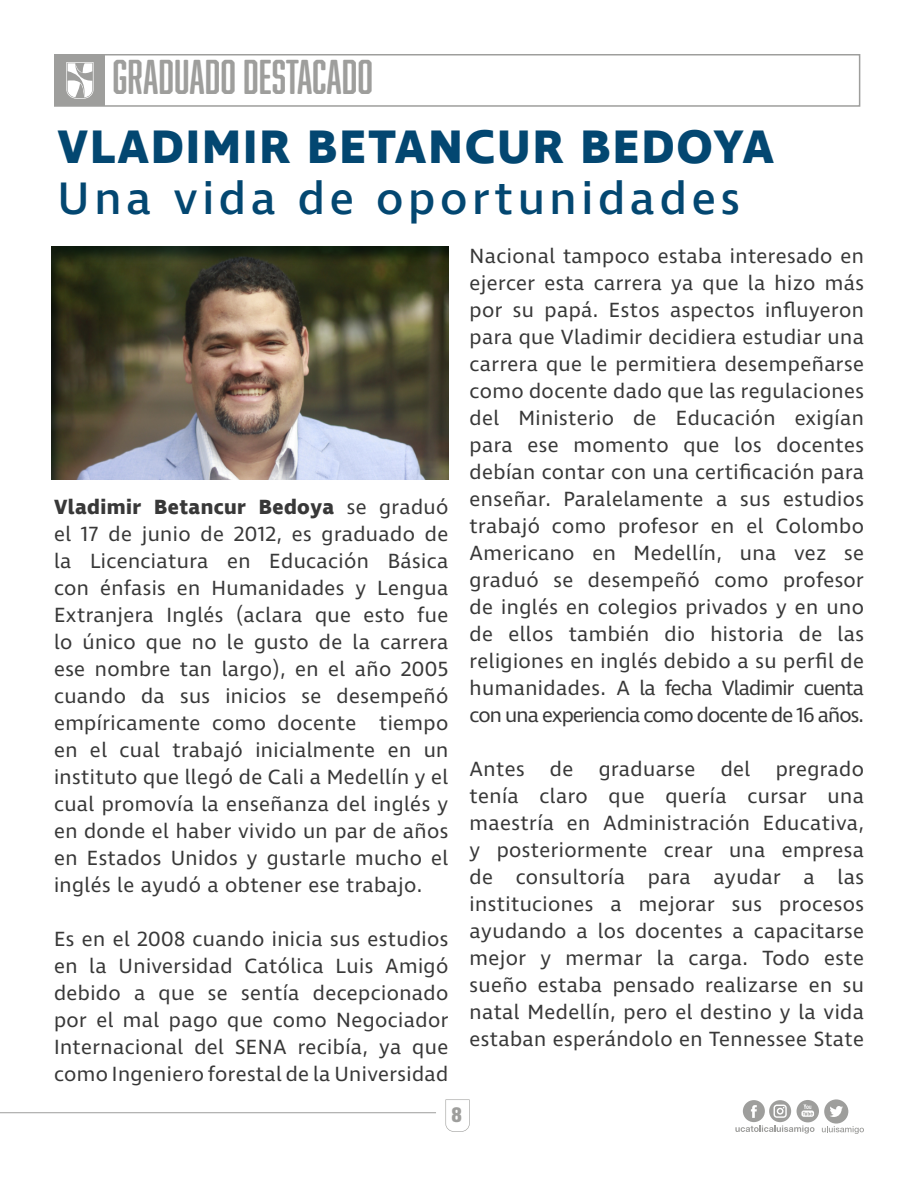
<style>
.page{position:relative;width:918px;height:1188px;background:#fff}
.page>*{position:absolute;margin:0;border:0;box-sizing:border-box;transform-origin:0 0}
.t1{font:700 48px "Ingra";letter-spacing:.04em;color:#034771}
.t2{font:500 46.5px "Ingra";letter-spacing:.1em;color:#034771}
.t3{font:45px "Abolition Soft";color:#9e9e9c}
.t4{font:21px/27px "Ingra";letter-spacing:.02em;color:#383838;text-align:justify}
.t5{font:700 21px "Helvetica Con BQ";color:#9e9e9c}
.s1{font-weight:700}
</style>
<div class="page">
<svg style="left:735px;top:1099px;width:129px;height:35px"></svg>
<svg style="left:445px;top:1099px;width:25px;height:33px"></svg>
<div style="left:54px;top:54px;width:806px;height:53px;border:2px solid #9e9e9c"></div>
<div style="left:55px;top:55px;width:50px;height:51px;background:#9e9e9c"></div>
<svg style="left:66px;top:62px;width:28px;height:37px"></svg>
<hr style="left:0;top:1112px;width:436px;height:1px;background:#9e9e9c">
<div style="left:38px;top:236px;width:422px;height:245px;background:#034771;opacity:.75"></div>
<h3 class="t3" style="left:112px;top:51px;width:262px">GRADUADO DESTACADO</h3>
<h1 class="t1" style="left:58px;top:116px;width:718px">VLADIMIR BETANCUR BEDOYA</h1>
<h2 class="t2" style="left:58px;top:169px;width:684px">Una vida de oportunidades</h2>
<p class="t4" style="left:54px;top:494px;width:396px"><span class="s1">Vladimir Betancur Bedoya</span> se graduó el 17 de junio de 2012, es graduado de la Licenciatura en Educación Básica con énfasis en Humanidades y Lengua Extranjera Inglés (aclara que esto fue lo único que no le gusto de la carrera ese nombre tan largo), en el año 2005 cuando da sus inicios se desempeñó empíricamente como docente tiempo en el cual trabajó inicialmente en un instituto que llegó de Cali a Medellín y el cual promovía la enseñanza del inglés y en donde el haber vivido un par de años en Estados Unidos y gustarle mucho el inglés le ayudó a obtener ese trabajo.</p>
<p class="t4" style="left:54px;top:926px;width:396px">Es en el 2008 cuando inicia sus estudios en la Universidad Católica Luis Amigó debido a que se sentía decepcionado por el mal pago que como Negociador Internacional del SENA recibía, ya que como Ingeniero forestal de la Universidad</p>
<p class="t4" style="left:470px;top:243px;width:396px">Nacional tampoco estaba interesado en ejercer esta carrera ya que la hizo más por su papá. Estos aspectos influyeron para que Vladimir decidiera estudiar una carrera que le permitiera desempeñarse como docente dado que las regulaciones del Ministerio de Educación exigían para ese momento que los docentes debían contar con una certificación para enseñar. Paralelamente a sus estudios trabajó como profesor en el Colombo Americano en Medellín, una vez se graduó se desempeñó como profesor de inglés en colegios privados y en uno de ellos también dio historia de las religiones en inglés debido a su perfil de humanidades. A la fecha Vladimir cuenta con una experiencia como docente de 16 años.</p>
<p class="t4" style="left:470px;top:756px;width:396px">Antes de graduarse del pregrado tenía claro que quería cursar una maestría en Administración Educativa, y posteriormente crear una empresa de consultoría para ayudar a las instituciones a mejorar sus procesos ayudando a los docentes a capacitarse mejor y mermar la carga. Todo este sueño estaba pensado realizarse en su natal Medellín, pero el destino y la vida estaban esperándolo en Tennessee State</p>
<p class="t5" style="left:452px;top:1103px;width:12px">8</p>
</div>
